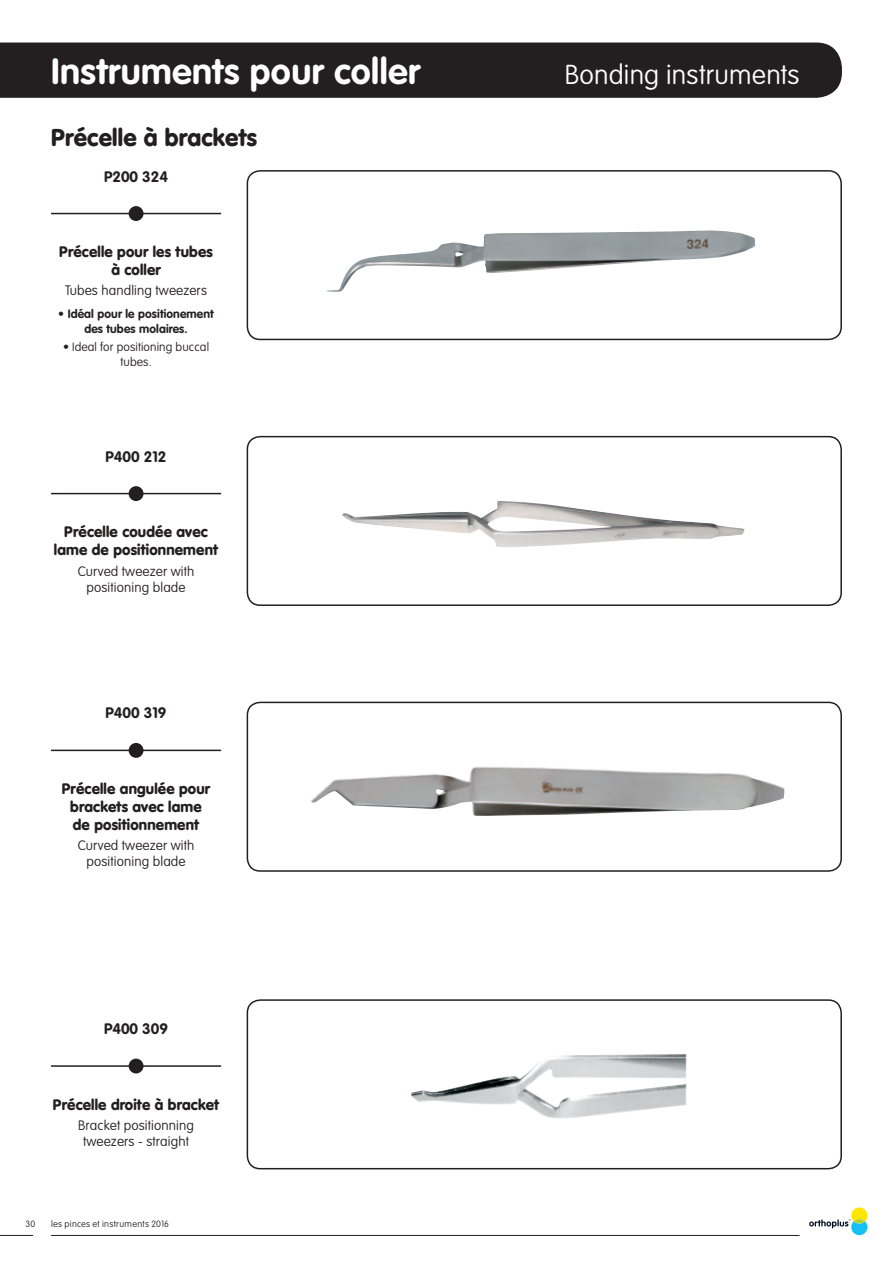
<style>
.page{position:relative;width:893px;height:1263px;background:#fff}
.page>*{position:absolute;margin:0;border:0;box-sizing:border-box;transform-origin:0 0}
.t1{font:700 36px "VAG Rounded LT Pro";letter-spacing:.01em;color:#fff}
.t2{font:100 27px "VAG Rounded LT Pro";letter-spacing:.005em;color:#fff}
.t3{font:900 24px "VAG Rounded LT Pro";letter-spacing:.01em;color:#231f20}
.t4{font:900 15px/18px "VAG Rounded LT Pro";letter-spacing:.01em;color:#231f20;text-align:center}
.t5{font:700 15px "VAG Rounded LT Pro";color:#231f20}
.t6{font:100 13.5px/16.2px "VAG Rounded LT Pro";letter-spacing:.01em;color:#231f20;text-align:center}
.t7{font:700 12px/14.4px "VAG Rounded LT Pro";letter-spacing:.01em;color:#231f20;text-align:center}
.t8{font:100 12px/14.4px "VAG Rounded LT Pro";letter-spacing:.01em;color:#231f20;text-align:center}
.t9{font:100 9px "VAG Rounded LT Pro";letter-spacing:.035em;color:#231f20}
</style>
<div class="page">
<svg style="left:809px;top:1207px;width:58px;height:28px"></svg>
<hr style="left:51px;top:1235px;width:748px;height:1px;background:#231f20">
<hr style="left:0;top:1235px;width:33px;height:1px;background:#231f20">
<div style="left:0;top:43px;width:842px;height:55px;background:#231f20"></div>
<hr style="left:51px;top:213px;width:170px;height:1px;background:#231f20">
<div style="left:129px;top:206px;width:15px;height:15px;background:#231f20;border-radius:50%"></div>
<img style="left:327px;top:230px;width:428px;height:62px">
<div style="left:247px;top:170px;width:595px;height:170px;border:2px solid #231f20;border-radius:13px"></div>
<hr style="left:51px;top:1065px;width:170px;height:2px;background:#231f20">
<div style="left:129px;top:1058px;width:15px;height:15px;background:#231f20;border-radius:50%"></div>
<img style="left:411px;top:1054px;width:275px;height:65px">
<div style="left:247px;top:999px;width:595px;height:170px;border:2px solid #231f20;border-radius:13px"></div>
<hr style="left:51px;top:493px;width:170px;height:1px;background:#231f20">
<div style="left:129px;top:486px;width:15px;height:15px;background:#231f20;border-radius:50%"></div>
<img style="left:342px;top:501px;width:403px;height:47px">
<div style="left:247px;top:436px;width:595px;height:170px;border:2px solid #231f20;border-radius:13px"></div>
<hr style="left:51px;top:750px;width:170px;height:1px;background:#231f20">
<div style="left:129px;top:743px;width:15px;height:15px;background:#231f20;border-radius:50%"></div>
<img style="left:311px;top:767px;width:473px;height:49px">
<div style="left:247px;top:702px;width:595px;height:170px;border:2px solid #231f20;border-radius:13px"></div>
<h1 class="t1" style="left:51px;top:56px;width:371px">Instruments pour coller</h1>
<h3 class="t3" style="left:51px;top:127px;width:208px">Précelle à brackets</h3>
<p class="t5" style="left:104px;top:170px;width:66px">P200 324</p>
<p class="t4" style="left:59px;top:244px;width:155px">Précelle pour les tubes à coller</p>
<p class="t6" style="left:65px;top:283px;width:143px">Tubes handling tweezers</p>
<p class="t7" style="left:58px;top:308px;width:157px">• Idéal pour le positionement des tubes molaires.</p>
<p class="t8" style="left:63px;top:341px;width:148px">• Ideal for positioning buccal tubes.</p>
<p class="t5" style="left:106px;top:450px;width:62px">P400 212</p>
<p class="t4" style="left:54px;top:524px;width:166px">Précelle coudée avec lame de positionnement</p>
<p class="t6" style="left:78px;top:563px;width:118px">Curved tweezer with positioning blade</p>
<p class="t5" style="left:106px;top:707px;width:62px">P400 319</p>
<p class="t4" style="left:62px;top:780px;width:150px">Précelle angulée pour brackets avec lame de positionnement</p>
<p class="t6" style="left:78px;top:838px;width:118px">Curved tweezer with positioning blade</p>
<p class="t5" style="left:104px;top:1022px;width:66px">P400 309</p>
<p class="t4" style="left:53px;top:1096px;width:168px">Précelle droite à bracket</p>
<p class="t6" style="left:78px;top:1118px;width:117px">Bracket positionning tweezers - straight</p>
<p class="t9" style="left:26px;top:1220px;width:11px">30</p>
<p class="t9" style="left:51px;top:1220px;width:120px">les pinces et instruments 2016</p>
<h2 class="t2" style="left:565px;top:63px;width:236px">Bonding instruments</h2>
</div>
